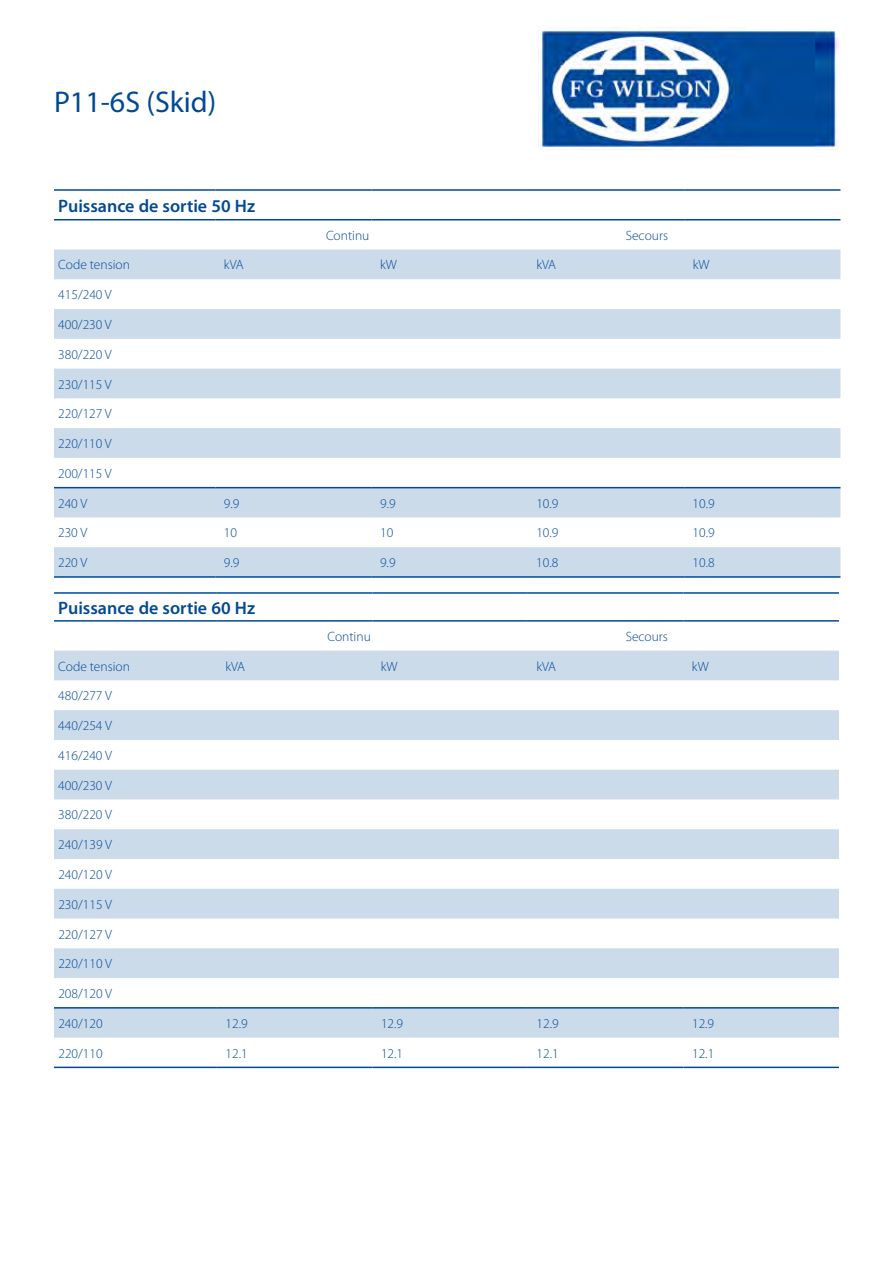
<style>
.page{position:relative;width:893px;height:1263px;background:#fff}
.page>*{position:absolute;margin:0;border:0;box-sizing:border-box;transform-origin:0 0}
.t1{font:30px "Myriad Pro";color:#004996}
.t2{font:600 18px "Myriad Pro";color:#004996}
.t3{font:300 13.5px "Myriad Pro";color:#004996}
</style>
<div class="page">
<img style="left:538px;top:28px;width:300px;height:121px">
<svg style="left:54px;top:249px;width:786px;height:327px;fill:#ccdbea"></svg>
<hr style="left:54px;top:189px;width:161px;height:2px;background:#004996">
<hr style="left:215px;top:189px;width:157px;height:2px;background:#004996">
<hr style="left:372px;top:189px;width:156px;height:2px;background:#004996">
<hr style="left:528px;top:189px;width:156px;height:2px;background:#004996">
<hr style="left:684px;top:189px;width:156px;height:2px;background:#004996">
<hr style="left:54px;top:219px;width:161px;height:1px;background:#004996">
<hr style="left:215px;top:219px;width:157px;height:1px;background:#004996">
<hr style="left:372px;top:219px;width:156px;height:1px;background:#004996">
<hr style="left:528px;top:219px;width:156px;height:1px;background:#004996">
<hr style="left:684px;top:219px;width:156px;height:1px;background:#004996">
<hr style="left:54px;top:576px;width:161px;height:2px;background:#004996">
<hr style="left:215px;top:576px;width:157px;height:2px;background:#004996">
<hr style="left:372px;top:576px;width:156px;height:2px;background:#004996">
<hr style="left:528px;top:576px;width:156px;height:2px;background:#004996">
<hr style="left:684px;top:576px;width:156px;height:2px;background:#004996">
<hr style="left:54px;top:487px;width:161px;height:1px;background:#004996">
<hr style="left:215px;top:487px;width:157px;height:1px;background:#004996">
<hr style="left:372px;top:487px;width:156px;height:1px;background:#004996">
<hr style="left:528px;top:487px;width:156px;height:1px;background:#004996">
<hr style="left:684px;top:487px;width:156px;height:1px;background:#004996">
<svg style="left:54px;top:650px;width:785px;height:1px"></svg>
<svg style="left:54px;top:651px;width:785px;height:386px;fill:#ccdbea"></svg>
<hr style="left:54px;top:592px;width:163px;height:2px;background:#004996">
<hr style="left:217px;top:592px;width:155px;height:2px;background:#004996">
<hr style="left:372px;top:592px;width:156px;height:2px;background:#004996">
<hr style="left:528px;top:592px;width:155px;height:2px;background:#004996">
<hr style="left:683px;top:592px;width:156px;height:2px;background:#004996">
<hr style="left:54px;top:620px;width:163px;height:2px;background:#004996">
<hr style="left:217px;top:620px;width:155px;height:2px;background:#004996">
<hr style="left:372px;top:620px;width:156px;height:2px;background:#004996">
<hr style="left:528px;top:620px;width:155px;height:2px;background:#004996">
<hr style="left:683px;top:620px;width:156px;height:2px;background:#004996">
<hr style="left:54px;top:1066px;width:163px;height:2px;background:#004996">
<hr style="left:217px;top:1066px;width:155px;height:2px;background:#004996">
<hr style="left:372px;top:1066px;width:156px;height:2px;background:#004996">
<hr style="left:528px;top:1066px;width:155px;height:2px;background:#004996">
<hr style="left:683px;top:1066px;width:156px;height:2px;background:#004996">
<hr style="left:54px;top:1007px;width:163px;height:1px;background:#004996">
<hr style="left:217px;top:1007px;width:155px;height:1px;background:#004996">
<hr style="left:372px;top:1007px;width:156px;height:1px;background:#004996">
<hr style="left:528px;top:1007px;width:155px;height:1px;background:#004996">
<hr style="left:683px;top:1007px;width:156px;height:1px;background:#004996">
<h1 class="t1" style="left:54px;top:84px;width:164px">P11-6S (Skid)</h1>
<h2 class="t2" style="left:58px;top:194px;width:198px">Puissance de sortie 50 Hz</h2>
<p class="t3" style="left:326px;top:227px;width:45px">Continu</p>
<p class="t3" style="left:626px;top:227px;width:44px">Secours</p>
<p class="t3" style="left:58px;top:257px;width:73px">Code tension</p>
<p class="t3" style="left:224px;top:257px;width:21px">kVA</p>
<p class="t3" style="left:380px;top:257px;width:18px">kW</p>
<p class="t3" style="left:536px;top:257px;width:21px">kVA</p>
<p class="t3" style="left:693px;top:257px;width:18px">kW</p>
<p class="t3" style="left:58px;top:287px;width:55px">415/240 V</p>
<p class="t3" style="left:58px;top:316px;width:55px">400/230 V</p>
<p class="t3" style="left:58px;top:346px;width:55px">380/220 V</p>
<p class="t3" style="left:58px;top:376px;width:55px">230/115 V</p>
<p class="t3" style="left:58px;top:406px;width:55px">220/127 V</p>
<p class="t3" style="left:58px;top:435px;width:55px">220/110 V</p>
<p class="t3" style="left:58px;top:465px;width:55px">200/115 V</p>
<p class="t3" style="left:58px;top:495px;width:31px">240 V</p>
<p class="t3" style="left:224px;top:495px;width:17px">9.9</p>
<p class="t3" style="left:380px;top:495px;width:17px">9.9</p>
<p class="t3" style="left:536px;top:495px;width:24px">10.9</p>
<p class="t3" style="left:693px;top:495px;width:24px">10.9</p>
<p class="t3" style="left:58px;top:525px;width:31px">230 V</p>
<p class="t3" style="left:224px;top:525px;width:15px">10</p>
<p class="t3" style="left:380px;top:525px;width:15px">10</p>
<p class="t3" style="left:536px;top:525px;width:24px">10.9</p>
<p class="t3" style="left:693px;top:525px;width:24px">10.9</p>
<p class="t3" style="left:58px;top:554px;width:31px">220 V</p>
<p class="t3" style="left:224px;top:554px;width:17px">9.9</p>
<p class="t3" style="left:380px;top:554px;width:17px">9.9</p>
<p class="t3" style="left:536px;top:554px;width:24px">10.8</p>
<p class="t3" style="left:693px;top:554px;width:24px">10.8</p>
<h2 class="t2" style="left:58px;top:596px;width:198px">Puissance de sortie 60 Hz</h2>
<p class="t3" style="left:327px;top:628px;width:45px">Continu</p>
<p class="t3" style="left:626px;top:628px;width:44px">Secours</p>
<p class="t3" style="left:58px;top:658px;width:73px">Code tension</p>
<p class="t3" style="left:225px;top:658px;width:21px">kVA</p>
<p class="t3" style="left:381px;top:658px;width:18px">kW</p>
<p class="t3" style="left:536px;top:658px;width:21px">kVA</p>
<p class="t3" style="left:692px;top:658px;width:18px">kW</p>
<p class="t3" style="left:58px;top:688px;width:55px">480/277 V</p>
<p class="t3" style="left:58px;top:717px;width:55px">440/254 V</p>
<p class="t3" style="left:58px;top:747px;width:55px">416/240 V</p>
<p class="t3" style="left:58px;top:777px;width:55px">400/230 V</p>
<p class="t3" style="left:58px;top:807px;width:55px">380/220 V</p>
<p class="t3" style="left:58px;top:836px;width:55px">240/139 V</p>
<p class="t3" style="left:58px;top:866px;width:55px">240/120 V</p>
<p class="t3" style="left:58px;top:896px;width:55px">230/115 V</p>
<p class="t3" style="left:58px;top:926px;width:55px">220/127 V</p>
<p class="t3" style="left:58px;top:956px;width:55px">220/110 V</p>
<p class="t3" style="left:58px;top:985px;width:55px">208/120 V</p>
<p class="t3" style="left:58px;top:1015px;width:46px">240/120</p>
<p class="t3" style="left:226px;top:1015px;width:24px">12.9</p>
<p class="t3" style="left:381px;top:1015px;width:24px">12.9</p>
<p class="t3" style="left:537px;top:1015px;width:24px">12.9</p>
<p class="t3" style="left:692px;top:1015px;width:24px">12.9</p>
<p class="t3" style="left:58px;top:1045px;width:46px">220/110</p>
<p class="t3" style="left:226px;top:1045px;width:24px">12.1</p>
<p class="t3" style="left:381px;top:1045px;width:24px">12.1</p>
<p class="t3" style="left:537px;top:1045px;width:24px">12.1</p>
<p class="t3" style="left:692px;top:1045px;width:24px">12.1</p>
</div>
